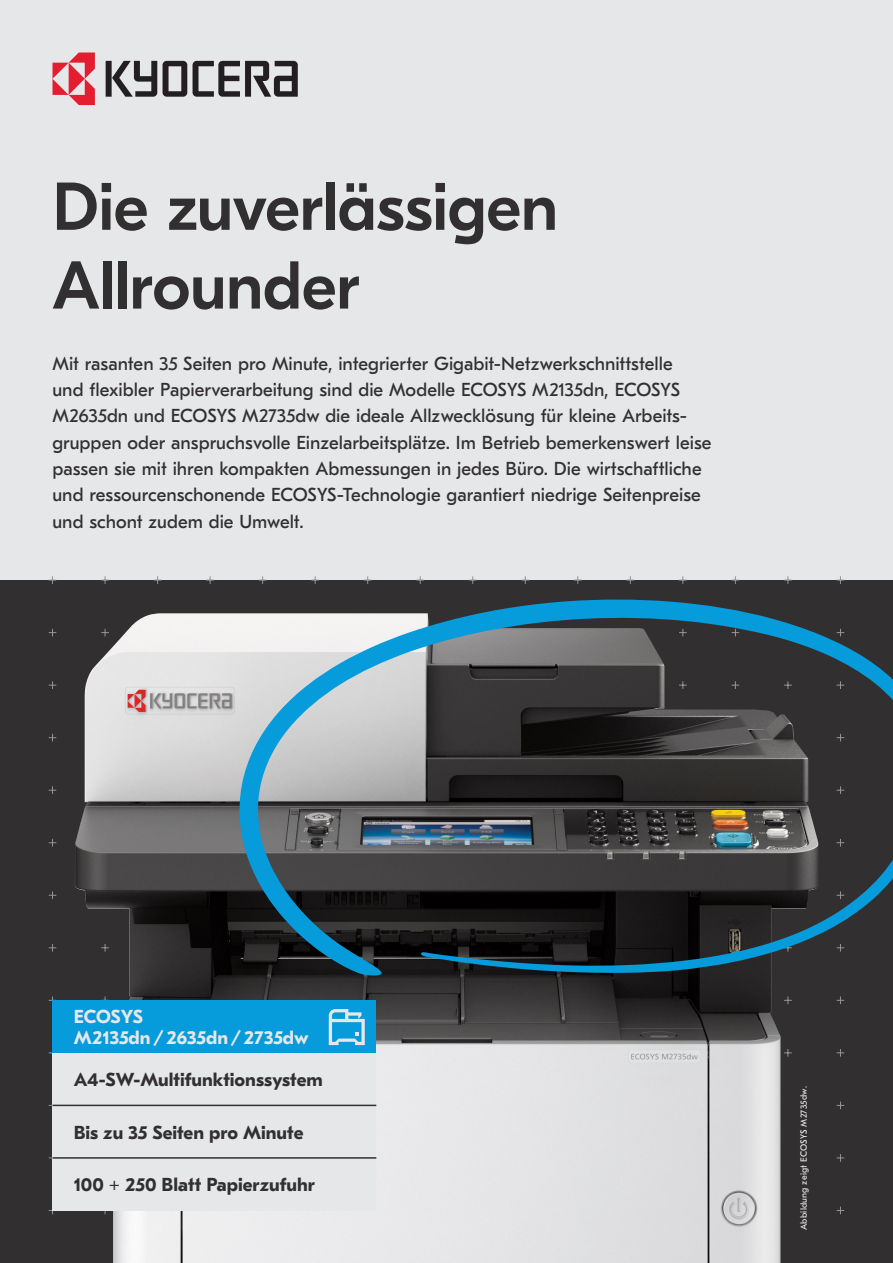
<style>
.page{position:relative;width:893px;height:1263px;background:#e6e7e9}
.page>*{position:absolute;margin:0;border:0;box-sizing:border-box;transform-origin:0 0}
.t1{font:500 67.5px/78.8px "GT Eesti Pro Display";letter-spacing:-.005em;color:#312f30}
.t2{font:18.75px/26.2px "GT Eesti Pro Text";color:#312f30}
.t3{font:700 18.75px "GT Eesti Pro Text";color:#312f30}
.t4{font:700 18.75px/21px "GT Eesti Pro Text";color:#e6e7e9}
.t5{font:9px "GT Eesti Pro Text";letter-spacing:.025em;color:#e6e7e9}
</style>
<div class="page">
<div style="left:0;top:580px;width:893px;height:683px;background:#312f30"></div>
<svg style="left:193px;top:61px;width:105px;height:36px"></svg>
<svg style="left:163px;top:61px;width:24px;height:36px"></svg>
<svg style="left:106px;top:61px;width:51px;height:36px"></svg>
<svg style="left:53px;top:53px;width:42px;height:52px"></svg>
<img style="left:75px;top:613px;width:717px;height:650px">
<div style="left:53px;top:1158px;width:323px;height:52px;background:#e6e7e9"></div>
<div style="left:53px;top:1105px;width:323px;height:53px;background:#e6e7e9"></div>
<div style="left:53px;top:1053px;width:323px;height:52px;background:#e6e7e9"></div>
<div style="left:53px;top:1000px;width:323px;height:53px;background:#069bda"></div>
<hr style="left:53px;top:1105px;width:323px;height:1px;background:#312f30">
<hr style="left:53px;top:1157px;width:323px;height:2px;background:#312f30">
<svg style="left:329px;top:1009px;width:36px;height:36px"></svg>
<svg style="left:239px;top:599px;width:654px;height:376px"></svg>
<h1 class="t1" style="left:53px;top:169px;width:507px">Die zuverlässigen<br>Allrounder</h1>
<p class="t2" style="left:53px;top:351px;width:661px">Mit rasanten 35 Seiten pro Minute, integrierter Gigabit-Netzwerkschnittstelle<br>und flexibler Papierverarbeitung sind die Modelle ECOSYS M2135dn, ECOSYS M2635dn und ECOSYS M2735dw die ideale Allzwecklösung für kleine Arbeits&shy;gruppen oder anspruchsvolle Einzelarbeitsplätze. Im Betrieb bemerkenswert leise passen sie mit ihren kompakten Abmessungen in jedes Büro. Die wirtschaftliche und ressourcenschonende ECOSYS-Technologie garantiert niedrige Seitenpreise und schont zudem die Umwelt.</p>
<p class="t4" style="left:74px;top:1007px;width:236px">ECOSYS<br>M2135dn / 2635dn / 2735dw</p>
<p class="t3" style="left:74px;top:1069px;width:251px">A4-SW-Multifunktionssystem</p>
<p class="t3" style="left:74px;top:1122px;width:231px">Bis zu 35 Seiten pro Minute</p>
<p class="t3" style="left:74px;top:1174px;width:242px">100 + 250 Blatt Papierzufuhr</p>
<p class="t5" style="left:799px;top:1230px;width:145px;rotate:-90deg">Abbildung zeigt ECOSYS M2735dw.</p>
</div>
